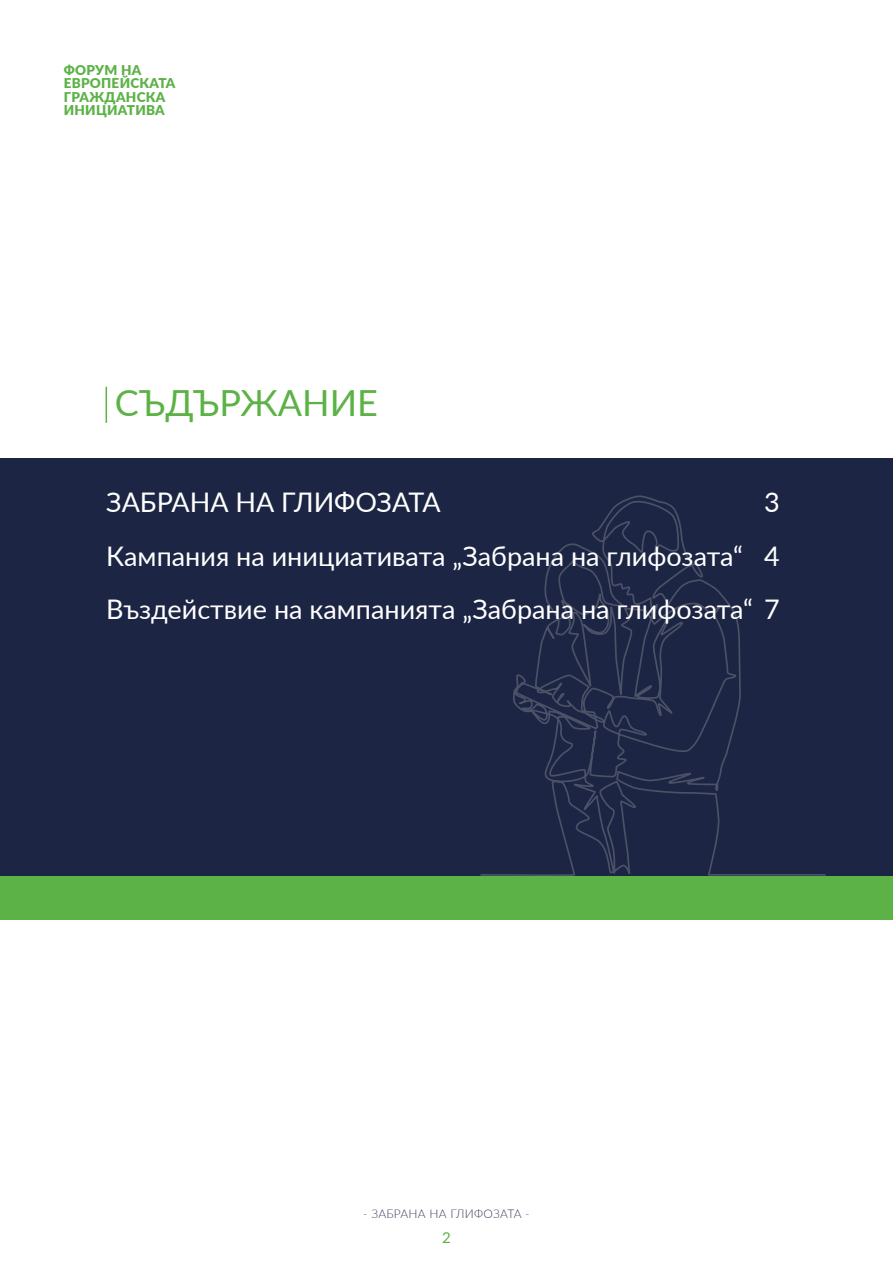
<style>
.page{position:relative;width:893px;height:1263px;background:#fff}
.page>*{position:absolute;margin:0;border:0;box-sizing:border-box;transform-origin:0 0}
.t1{font:36px "Lato";color:#5cb246}
.t2{font:27px/53.7px "Lato";color:#fff;text-align:justify}
.t3{font:15px "Lato";color:#5cb246}
.t4{font:900 13.5px/13.5px "Lato";letter-spacing:.02em;color:#5cb246}
.t5{font:300 12px "Lato";letter-spacing:.02em;color:#3c3e5c}
</style>
<div class="page">
<div style="left:0;top:459px;width:893px;height:417px;background:#1c2543"></div>
<svg style="left:480px;top:495px;width:346px;height:381px"></svg>
<div style="left:0;top:876px;width:893px;height:43px;background:#5cb246"></div>
<hr style="left:106px;top:387px;width:1px;height:36px;background:#5cb246">
<p class="t4" style="left:64px;top:62px;width:113px">ФОРУМ НА<br>ЕВРОПЕЙСКАТА<br>ГРАЖДАНСКА<br>ИНИЦИАТИВА</p>
<h1 class="t1" style="left:115px;top:377px;width:265px">СЪДЪРЖАНИЕ</h1>
<p class="t2" style="left:106px;top:474px;width:336px">ЗАБРАНА НА ГЛИФОЗАТА</p>
<p class="t2" style="left:106px;top:474px;width:675px;text-indent:658px">3<br>Кампания на инициативата „Забрана на глифозата“ 4<br>Въздействие на кампанията „Забрана на глифозата“ 7</p>
<p class="t5" style="left:363px;top:1206px;width:168px">- ЗАБРАНА НА ГЛИФОЗАТА -</p>
<p class="t3" style="left:442px;top:1227px;width:10px">2</p>
</div>
